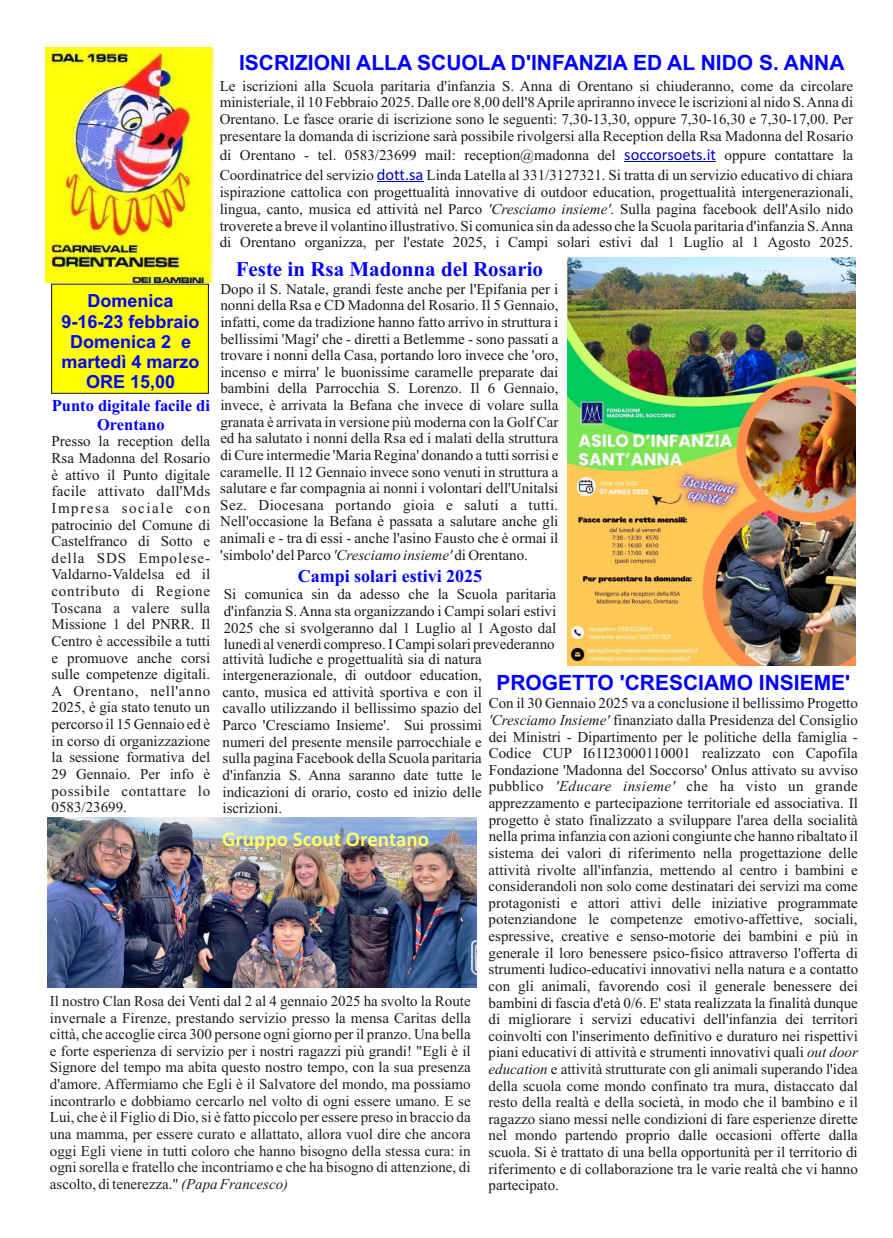
<style>
.page{position:relative;width:893px;height:1238px;background:#fff}
.page>*{position:absolute;margin:0;border:0;box-sizing:border-box;transform-origin:0 0}
.t1{font:700 21px "Arial";color:#00f}
.t2{font:700 21px "Times New Roman";color:#00f}
.t3{font:700 21px "Calibri";color:#ff6}
.t4{font:700 18px/20.1px "Arial";color:#00f;text-align:center}
.t5{font:700 18px "Times New Roman";color:#00f}
.t6{font:700 16.5px/18.3px "Times New Roman";color:#00f;text-align:center}
.t7{font:16.5px "Calibri";color:#0000c4}
.t8{font:15px/16.6px "Times New Roman";color:#1a1a1a;text-align:justify}
.t9{font:15px/16.6px "Times New Roman";color:#1c1f21;text-align:justify}
.s1{font-style:italic}
.s2{font-family:"Calibri";font-size:16.5px;color:#0000c4}
</style>
<div class="page">
<div style="left:51px;top:283px;width:158px;height:111px;background:#ff0"></div>
<img style="left:47px;top:817px;width:429px;height:170px">
<img style="left:45px;top:48px;width:168px;height:235px">
<img style="left:567px;top:257px;width:288px;height:408px">
<hr style="left:624px;top:161px;width:92px;height:1px;background:#0000c4">
<hr style="left:377px;top:181px;width:47px;height:1px;background:#0000c4">
<h1 class="t1" style="left:239px;top:55px;width:607px">ISCRIZIONI ALLA SCUOLA D'INFANZIA ED AL NIDO S. ANNA</h1>
<p class="t8" style="left:220px;top:79px;width:635px">Le iscrizioni alla Scuola paritaria d'infanzia S. Anna di Orentano si chiuderanno, come da circolare ministeriale, il 10 Febbraio 2025. Dalle ore 8,00 dell'8 Aprile apriranno invece le iscrizioni al nido S. Anna di Orentano. Le fasce orarie di iscrizione sono le seguenti: 7,30-13,30, oppure 7,30-16,30 e 7,30-17,00. Per presentare la domanda di iscrizione sarà possibile rivolgersi alla Reception della Rsa Madonna del Rosario</p>
<p class="t8" style="left:220px;top:148px;width:397px">di Orentano - tel. 0583/23699 mail: reception@madonna del</p>
<p class="t8" style="left:725px;top:148px;width:130px">oppure contattare la</p>
<p class="t8" style="left:220px;top:185px;width:635px">ispirazione cattolica con progettualità innovative di outdoor education, progettualità intergenerazionali, lingua, canto, musica ed attività nel Parco <span class="s1">'Cresciamo insieme'</span>. Sulla pagina facebook dell'Asilo nido troverete a breve il volantino illustrativo. Si comunica sin da adesso che la Scuola paritaria d'infanzia S. Anna di Orentano organizza, per l'estate 2025, i Campi solari estivi dal 1 Luglio al 1 Agosto 2025.</p>
<p class="t7" style="left:624px;top:147px;width:93px">soccorsoets.it</p>
<p class="t8" style="left:220px;top:168px;width:635px">Coordinatrice del servizio <span class="s2">dott.sa</span> Linda Latella al 331/3127321. Si tratta di un servizio educativo di chiara</p>
<h1 class="t2" style="left:236px;top:261px;width:309px">Feste in Rsa Madonna del Rosario</h1>
<p class="t8" style="left:220px;top:282px;width:340px">Dopo il S. Natale, grandi feste anche per l'Epifania per i nonni della Rsa e CD Madonna del Rosario. Il 5 Gennaio, infatti, come da tradizione hanno fatto arrivo in struttura i bellissimi 'Magi' che - diretti a Betlemme - sono passati a trovare i nonni della Casa, portando loro invece che 'oro, incenso e mirra' le buonissime caramelle preparate dai bambini della Parrocchia S. Lorenzo. Il 6 Gennaio, invece, è arrivata la Befana che invece di volare sulla granata è arrivata in versione più moderna con la Golf Car ed ha salutato i nonni della Rsa ed i malati della struttura di Cure intermedie 'Maria Regina' donando a tutti sorrisi e caramelle. Il 12 Gennaio invece sono venuti in struttura a salutare e far compagnia ai nonni i volontari dell'Unitalsi Sez. Diocesana portando gioia e saluti a tutti.<br>Nell'occasione la Befana è passata a salutare anche gli animali e - tra di essi - anche l'asino Fausto che è ormai il 'simbolo' del Parco <span class="s1">'Cresciamo insieme'</span> di Orentano.</p>
<p class="t4" style="left:62px;top:293px;width:140px">Domenica<br>9-16-23 febbraio<br>Domenica 2 e martedì 4 marzo<br>ORE 15,00</p>
<p class="t6" style="left:52px;top:398px;width:160px">Punto digitale facile di<br>Orentano</p>
<p class="t8" style="left:52px;top:434px;width:160px">Presso la reception della Rsa Madonna del Rosario è attivo il Punto digitale facile attivato dall'Mds Impresa sociale con patrocinio del Comune di Castelfranco di Sotto e della SDS Empolese-Valdarno-Valdelsa ed il contributo di Regione Toscana a valere sulla Missione 1 del PNRR. Il Centro è accessibile a tutti e promuove anche corsi sulle competenze digitali.<br>A Orentano, nell'anno 2025, è gia stato tenuto un percorso il 15 Gennaio ed è in corso di organizzazione la sessione formativa del 29 Gennaio. Per info è possibile contattare lo 0583/23699.</p>
<p class="t5" style="left:298px;top:570px;width:186px">Campi solari estivi 2025</p>
<p class="t8" style="left:224px;top:587px;width:334px">Si comunica sin da adesso che la Scuola paritaria d'infanzia S. Anna sta organizzando i Campi solari estivi 2025 che si svolgeranno dal 1 Luglio al 1 Agosto dal lunedì al venerdì compreso. I Campi solari prevederanno</p>
<p class="t8" style="left:223px;top:651px;width:261px">attività ludiche e progettualità sia di natura intergenerazionale, di outdoor education, canto, musica ed attività sportiva e con il cavallo utilizzando il bellissimo spazio del Parco 'Cresciamo Insieme'. Sui prossimi numeri del presente mensile parrocchiale e sulla pagina Facebook della Scuola paritaria d'infanzia S. Anna saranno date tutte le indicazioni di orario, costo ed inizio delle iscrizioni.</p>
<h1 class="t1" style="left:496px;top:675px;width:355px">PROGETTO 'CRESCIAMO INSIEME'</h1>
<p class="t8" style="left:489px;top:696px;width:371px">Con il 30 Gennaio 2025 va a conclusione il bellissimo Progetto <span class="s1">'Cresciamo Insieme'</span> finanziato dalla Presidenza del Consiglio dei Ministri - Dipartimento per le politiche della famiglia - Codice CUP I61I23000110001 realizzato con Capofila Fondazione 'Madonna del Soccorso' Onlus attivato su avviso pubblico <span class="s1">'Educare insieme'</span> che ha visto un grande apprezzamento e partecipazione territoriale ed associativa. Il progetto è stato finalizzato a sviluppare l'area della socialità nella prima infanzia con azioni congiunte che hanno ribaltato il sistema dei valori di riferimento nella progettazione delle attività rivolte all'infanzia, mettendo al centro i bambini e considerandoli non solo come destinatari dei servizi ma come protagonisti e attori attivi delle iniziative programmate potenziandone le competenze emotivo-affettive, sociali, espressive, creative e senso-motorie dei bambini e più in generale il loro benessere psico-fisico attraverso l'offerta di strumenti ludico-educativi innovativi nella natura e a contatto con gli animali, favorendo così il generale benessere dei bambini di fascia d'età 0/6. E' stata realizzata la finalità dunque di migliorare i servizi educativi dell'infanzia dei territori coinvolti con l'inserimento definitivo e duraturo nei rispettivi piani educativi di attività e strumenti innovativi quali <span class="s1">out door education</span> e attività strutturate con gli animali superando l'idea della scuola come mondo confinato tra mura, distaccato dal resto della realtà e della società, in modo che il bambino e il ragazzo siano messi nelle condizioni di fare esperienze dirette nel mondo partendo proprio dalle occasioni offerte dalla scuola. Si è trattato di una bella opportunità per il territorio di riferimento e di collaborazione tra le varie realtà che vi hanno partecipato.</p>
<h1 class="t3" style="left:222px;top:829px;width:208px">Gruppo Scout Orentano</h1>
<p class="t9" style="left:50px;top:993px;width:422px">Il nostro Clan Rosa dei Venti dal 2 al 4 gennaio 2025 ha svolto la Route invernale a Firenze, prestando servizio presso la mensa Caritas della città, che accoglie circa 300 persone ogni giorno per il pranzo. Una bella e forte esperienza di servizio per i nostri ragazzi più grandi! "Egli è il Signore del tempo ma abita questo nostro tempo, con la sua presenza d'amore. Affermiamo che Egli è il Salvatore del mondo, ma possiamo incontrarlo e dobbiamo cercarlo nel volto di ogni essere umano. E se Lui, che è il Figlio di Dio, si è fatto piccolo per essere preso in braccio da una mamma, per essere curato e allattato, allora vuol dire che ancora oggi Egli viene in tutti coloro che hanno bisogno della stessa cura: in ogni sorella e fratello che incontriamo e che ha bisogno di attenzione, di ascolto, di tenerezza." <span class="s1">(Papa Francesco)</span></p>
</div>
